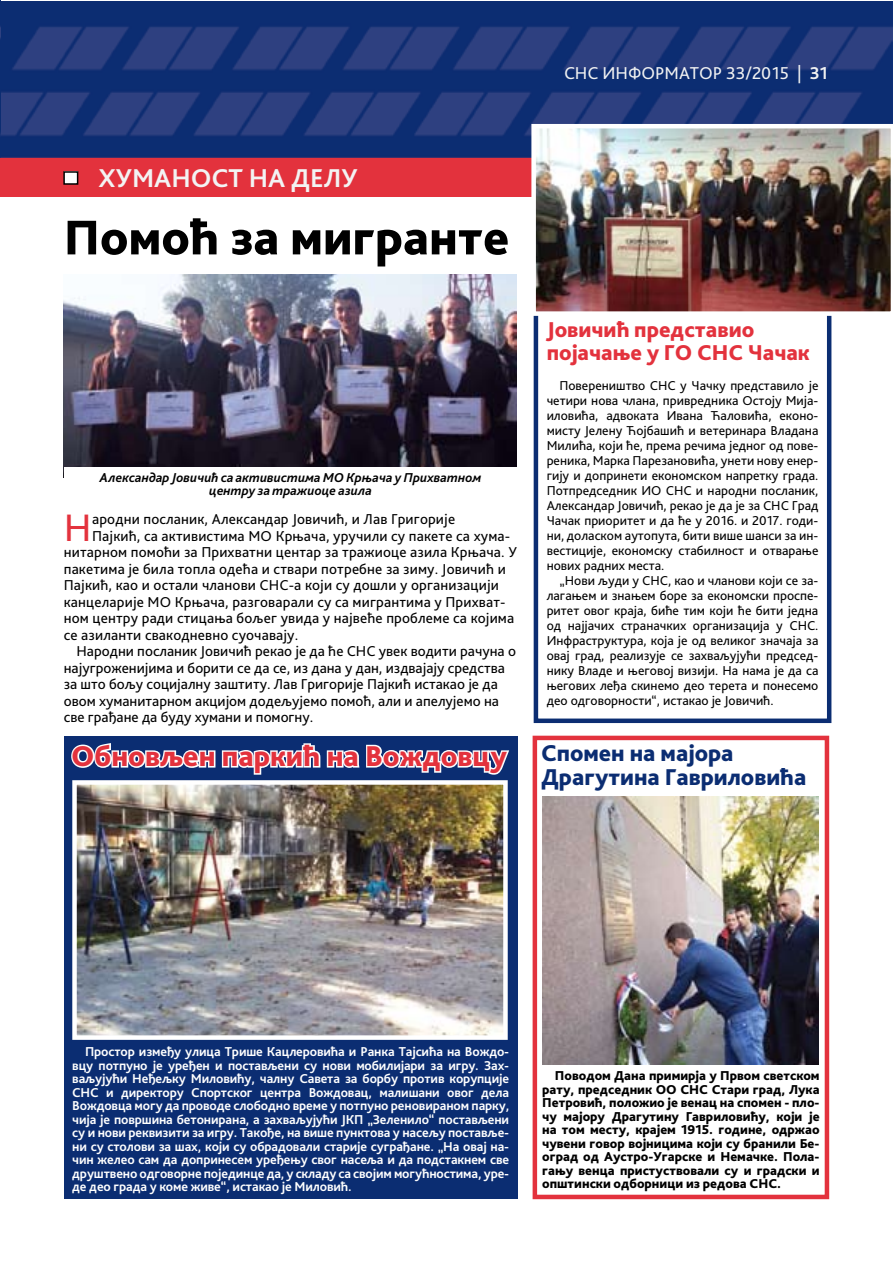
<style>
.page{position:relative;width:893px;height:1263px;background:#fff}
.page>*{position:absolute;margin:0;border:0;box-sizing:border-box;transform-origin:0 0}
.t1{font:800 51px "Bliss Pro";color:#000}
.t2{font:40.05px "Bliss Pro";color:#e3323d}
.t3{font:800 30px "Bliss Pro";color:#e3323d}
.t4{font:700 27px "Bliss Pro";color:#f3f3f3}
.t5{font:800 24px/24px "Bliss Pro";color:#0b2d72}
.t6{font:800 22.5px/22.5px "Bliss Pro";color:#e3323d}
.t7{font:18px "Bliss Pro";color:#f0f1f1}
.t8{font:15px "Bliss Pro";letter-spacing:.01em;color:#000}
.t9{font:13.5px/15px "Bliss Pro";color:#000;text-align:justify}
.t10{font:700 13.5px/13.5px "Bliss Pro";letter-spacing:-.01em;color:#fff;text-align:justify}
.t11{font:800 13.5px/13.5px "Bliss Pro";color:#000;text-align:justify}
.t12{font:italic 700 13.5px/13.5px "Bliss Pro";color:#000;text-align:center}
.s1{font-weight:700}
</style>
<div class="page">
<div style="left:64px;top:737px;width:454px;height:462px;background:#0b2d72"></div>
<img style="left:0;top:0;width:893px;height:159px">
<div style="left:0;top:159px;width:892px;height:38px;background:#e3323d"></div>
<div style="left:64px;top:172px;width:14px;height:12px;background:#fff"></div>
<div style="left:63px;top:171px;width:15px;height:14px;border:2px solid #000"></div>
<img style="left:64px;top:274px;width:453px;height:193px">
<img style="left:77px;top:785px;width:426px;height:250px">
<div style="left:72px;top:780px;width:436px;height:260px;border:4px solid #fff"></div>
<svg style="left:71px;top:743px;width:439px;height:32px"></svg>
<div style="left:533px;top:736px;width:296px;height:463px;border:4px solid #e3323d"></div>
<img style="left:542px;top:796px;width:277px;height:268px">
<div style="left:534px;top:308px;width:297px;height:415px;border:4px solid #0b2d72"></div>
<img style="left:531px;top:124px;width:362px;height:192px">
<h3 class="t7" style="left:564px;top:61px;width:265px">СНС ИНФОРМАТОР 33/2015 | <span class="s1">31</span></h3>
<h3 class="t4" style="left:99px;top:161px;width:261px">ХУМАНОСТ НА ДЕЛУ</h3>
<h1 class="t1" style="left:64px;top:206px;width:447px">Помоћ за мигранте</h1>
<p class="t12" style="left:100px;top:470px;width:383px">Александар Јовичић са активистима МО Крњача у Прихватном центру за тражиоце азила</p>
<h2 class="t2" style="left:64px;top:502px;width:29px">Н</h2>
<p class="t8" style="left:92px;top:510px;width:365px">ародни посланик, Александар Јовичић, и Лав Григорије</p>
<p class="t8" style="left:92px;top:526px;width:420px">Пајкић, са активистима МО Крњача, уручили су пакете са хума-</p>
<p class="t8" style="left:64px;top:543px;width:455px">нитарном помоћи за Прихватни центар за тражиоце азила Крњача. У</p>
<p class="t8" style="left:64px;top:559px;width:443px">пакетима је била топла одећа и ствари потребне за зиму. Јовичић и</p>
<p class="t8" style="left:64px;top:576px;width:437px">Пајкић, као и остали чланови СНС-а који су дошли у организацији</p>
<p class="t8" style="left:64px;top:592px;width:443px">канцеларије МО Крњача, разговарали су са мигрантима у Прихват-</p>
<p class="t8" style="left:64px;top:609px;width:452px">ном центру ради стицања бољег увида у највеће проблеме са којима</p>
<p class="t8" style="left:64px;top:625px;width:236px">се азиланти свакодневно суочавају.</p>
<p class="t8" style="left:77px;top:642px;width:441px">Народни посланик Јовичић рекао је да ће СНС увек водити рачуна о</p>
<p class="t8" style="left:64px;top:658px;width:443px">најугроженијима и борити се да се, из дана у дан, издвајају средства</p>
<p class="t8" style="left:64px;top:675px;width:436px">за што бољу социјалну заштиту. Лав Григорије Пајкић истакао је да</p>
<p class="t8" style="left:64px;top:691px;width:437px">овом хуманитарном акцијом додељујемо помоћ, али и апелујемо на</p>
<p class="t8" style="left:64px;top:708px;width:251px">све грађане да буду хумани и помогну.</p>
<h3 class="t3" style="left:71px;top:737px;width:437px">Обновљен паркић на Вождовцу</h3>
<h3 class="t6" style="left:547px;top:318px;width:265px">Јовичић представио појачање у ГО СНС Чачак</h3>
<p class="t9" style="left:547px;top:377px;width:273px;text-indent:13px">Повереништво СНС у Чачку представило је четири нова члана, привредника Остоју Мија&shy;иловића, адвоката Ивана Ћаловића, еконо&shy;мисту Јелену Ћојбашић и ветеринара Владана Милића, који ће, према речима једног од пове&shy;реника, Марка Парезановића, унети нову енер&shy;гију и допринети економском напретку града.<br>Потпредседник ИО СНС и народни посланик, Александар Јовичић, рекао је да је за СНС Град Чачак приоритет и да ће у 2016. и 2017. годи&shy;ни, доласком аутопута, бити више шанси за ин&shy;вестиције, економску стабилност и отварање нових радних места.</p>
<p class="t9" style="left:547px;top:572px;width:273px;text-indent:13px">„Нови људи у СНС, као и чланови који се за&shy;лагањем и знањем боре за економски проспе&shy;ритет овог краја, биће тим који ће бити једна од најјачих страначких организација у СНС.<br>Инфраструктура, која је од великог значаја за овај град, реализује се захваљујући председ&shy;нику Владе и његовој визији. На нама је да са његових леђа скинемо део терета и понесемо део одговорности“, истакао је Јовичић.</p>
<h3 class="t5" style="left:541px;top:741px;width:267px">Спомен на мајора<br>Драгутина Гавриловића</h3>
<p class="t10" style="left:72px;top:1044px;width:438px;text-indent:13px">Простор између улица Трише Кацлеровића и Ранка Тајсића на Вождо&shy;вцу потпуно је уређен и постављени су нови мобилијари за игру. Зах&shy;ваљујући Неђељку Миловићу, чалну Савета за борбу против корупције СНС и директору Спортског центра Вождовац, малишани овог дела Вождовца могу да проводе слободно време у потпуно реновираном парку, чија је површина бетонирана, а захваљујући ЈКП „Зеленило“ постављени су и нови реквизити за игру. Такође, на више пунктова у насељу поставље&shy;ни су столови за шах, који су обрадовали старије суграђане. „На овај на&shy;чин желео сам да допринесем уређењу свог насеља и да подстакнем све друштвено одговорне појединце да, у складу са својим могућностима, уре&shy;де део града у коме живе“, истакао је Миловић.</p>
<p class="t11" style="left:542px;top:1069px;width:279px;text-indent:13px">Поводом Дана примирја у Првом светском рату, председник ОО СНС Стари град, Лука Петровић, положио је венац на спомен - пло&shy;чу мајору Драгутину Гавриловићу, који је на том месту, крајем 1915. године, одржао чувени говор војницима који су бранили Бе&shy;оград од Аустро-Угарске и Немачке. Пола&shy;гању венца пристуствовали су и градски и општински одборници из редова СНС.</p>
</div>
